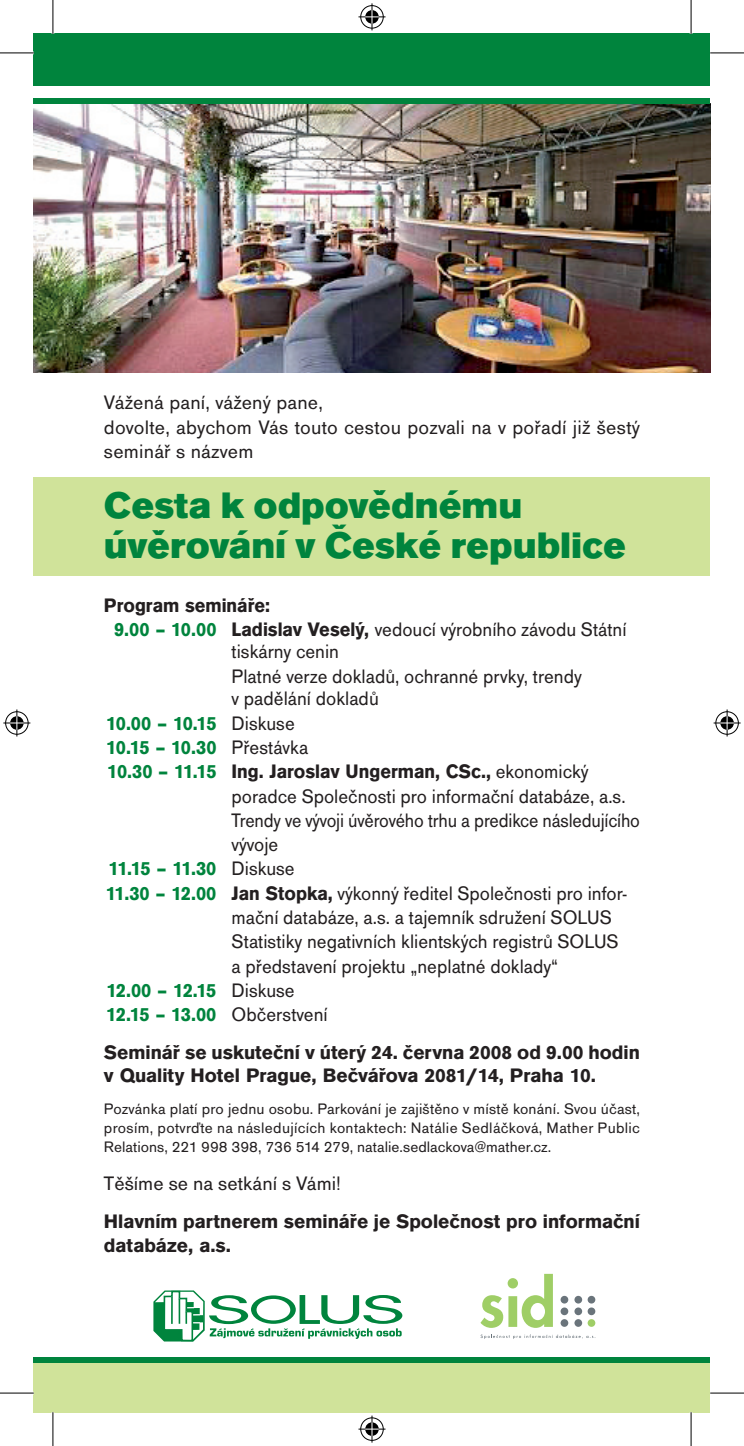
<style>
.page{position:relative;width:744px;height:1446px;background:#fff}
.page>*{position:absolute;margin:0;border:0;box-sizing:border-box;transform-origin:0 0}
.t1{font:900 38.25px/40.5px "Accius TOT";color:#00843d}
.t2{font:20.25px "Accius TOT";color:#231f20;scale:.95 1}
.t3{font:700 20.25px/22.5px "Accius TOT";color:#231f20}
.t4{font:20.25px/24.3px "Accius TOT";color:#231f20}
.t5{font:700 20.25px "Accius TOT";letter-spacing:-.025em;color:#00843d;scale:.95 1}
.t6{font:700 20.25px "Accius TOT";color:#231f20;scale:.95 1}
.t7{font:20.25px "Accius TOT";color:#231f20;scale:.91 1}
.t8{font:15.75px/18.9px "Accius TOT";color:#231f20;text-align:justify}
.s1{font-weight:700;color:#00843d}
.s2{font-weight:700}
.s3{font-weight:400;color:#231f20}
.s4{color:#00843d}
.s5{font-weight:400}
</style>
<div class="page">
<div style="left:34px;top:1358px;width:676px;height:53px;background:#d0e39a"></div>
<div style="left:34px;top:477px;width:676px;height:99px;background:#d0e39a"></div>
<img style="left:34px;top:104px;width:676px;height:268px">
<div style="left:34px;top:34px;width:676px;height:52px;background:#00843d"></div>
<div style="left:34px;top:99px;width:676px;height:5px;background:#00843d"></div>
<div style="left:34px;top:1356px;width:676px;height:6px;background:#00843d"></div>
<svg style="left:153px;top:1290px;width:249px;height:51px"></svg>
<svg style="left:560px;top:1318px;width:8px;height:8px"></svg>
<svg style="left:574px;top:1318px;width:8px;height:8px"></svg>
<svg style="left:587px;top:1318px;width:8px;height:8px"></svg>
<div style="left:560px;top:1307px;width:8px;height:7px;background:#6a747b;border-radius:50%"></div>
<div style="left:574px;top:1307px;width:8px;height:7px;background:#6a747b;border-radius:50%"></div>
<div style="left:587px;top:1307px;width:8px;height:7px;background:#6a747b;border-radius:50%"></div>
<div style="left:560px;top:1295px;width:8px;height:8px;background:#6a747b;border-radius:50%"></div>
<div style="left:574px;top:1295px;width:8px;height:8px;background:#6a747b;border-radius:50%"></div>
<div style="left:587px;top:1295px;width:8px;height:8px;background:#6a747b;border-radius:50%"></div>
<svg style="left:480px;top:1273px;width:73px;height:54px"></svg>
<svg style="left:480px;top:1334px;width:115px;height:4px"></svg>
<hr style="left:0;top:53px;width:34px;height:1px;background:#000">
<hr style="left:710px;top:53px;width:34px;height:1px;background:#000">
<hr style="left:0;top:1392px;width:34px;height:1px;background:#000">
<hr style="left:710px;top:1392px;width:34px;height:1px;background:#000">
<hr style="left:53px;top:0;width:1px;height:34px;background:#000">
<hr style="left:53px;top:1411px;width:1px;height:34px;background:#000">
<hr style="left:690px;top:0;width:1px;height:34px;background:#000">
<hr style="left:690px;top:1411px;width:1px;height:34px;background:#000">
<svg style="left:358px;top:3px;width:27px;height:27px"></svg>
<svg style="left:358px;top:1415px;width:27px;height:27px"></svg>
<svg style="left:3px;top:709px;width:27px;height:27px"></svg>
<svg style="left:713px;top:709px;width:27px;height:27px"></svg>
<p class="t4" style="left:104px;top:391px;width:537px">Vážená paní, vážený pane,<br>dovolte, abychom Vás touto cestou pozvali na v pořadí již šestý seminář s názvem</p>
<h1 class="t1" style="left:104px;top:485px;width:523px">Cesta k odpovědnému úvěrování v České republice</h1>
<p class="t6" style="left:104px;top:593px;width:176px">Program semináře:</p>
<p class="t2" style="left:114px;top:618px;width:541px"><span class="s1">9.00 – 10.00</span> <span class="s2">Ladislav Veselý,</span> vedoucí výrobního závodu Státní</p>
<p class="t2" style="left:231px;top:640px;width:115px">tiskárny cenin</p>
<p class="t2" style="left:231px;top:664px;width:370px">Platné verze dokladů, ochranné prvky, trendy</p>
<p class="t2" style="left:231px;top:687px;width:156px">v padělání dokladů</p>
<p class="t5" style="left:106px;top:711px;width:200px">10.00 – 10.15 <span class="s3">Diskuse</span></p>
<p class="t5" style="left:106px;top:735px;width:214px">10.15 – 10.30 <span class="s3">Přestávka</span></p>
<p class="t6" style="left:107px;top:760px;width:508px"><span class="s4">10.30 – 11.15</span> Ing. Jaroslav Ungerman, CSc., <span class="s5">ekonomický</span></p>
<p class="t2" style="left:231px;top:784px;width:416px">poradce Společnosti pro informační databáze, a.s.</p>
<p class="t7" style="left:231px;top:808px;width:450px">Trendy ve vývoji úvěrového trhu a predikce následujícího</p>
<p class="t2" style="left:231px;top:833px;width:51px">vývoje</p>
<p class="t5" style="left:108px;top:857px;width:197px">11.15 – 11.30 <span class="s3">Diskuse</span></p>
<p class="t2" style="left:106px;top:881px;width:549px"><span class="s1">11.30 – 12.00</span> <span class="s2">Jan Stopka,</span> výkonný ředitel Společnosti pro infor-</p>
<p class="t2" style="left:231px;top:906px;width:401px">mační databáze, a.s. a tajemník sdružení SOLUS</p>
<p class="t2" style="left:231px;top:930px;width:409px">Statistiky negativních klientských registrů SOLUS</p>
<p class="t2" style="left:231px;top:954px;width:345px">a představení projektu „neplatné doklady“</p>
<p class="t5" style="left:106px;top:978px;width:200px">12.00 – 12.15 <span class="s3">Diskuse</span></p>
<p class="t5" style="left:106px;top:1003px;width:235px">12.15 – 13.00 <span class="s3">Občerstvení</span></p>
<p class="t3" style="left:104px;top:1041px;width:537px">Seminář se uskuteční v úterý 24. června 2008 od 9.00 hodin v Quality Hotel Prague, Bečvářova 2081/14, Praha 10.</p>
<p class="t8" style="left:104px;top:1099px;width:537px">Pozvánka platí pro jednu osobu. Parkování je zajištěno v místě konání. Svou účast, prosím, potvrďte na následujících kontaktech: Natálie Sedláčková, Mather Public Relations, 221 998 398, 736 514 279, natalie.sedlackova@mather.cz.</p>
<p class="t4" style="left:104px;top:1170px;width:238px">Těšíme se na setkání s Vámi!</p>
<p class="t3" style="left:104px;top:1208px;width:537px;line-height:24.3px">Hlavním partnerem semináře je Společnost pro informační databáze, a.s.</p>
</div>
